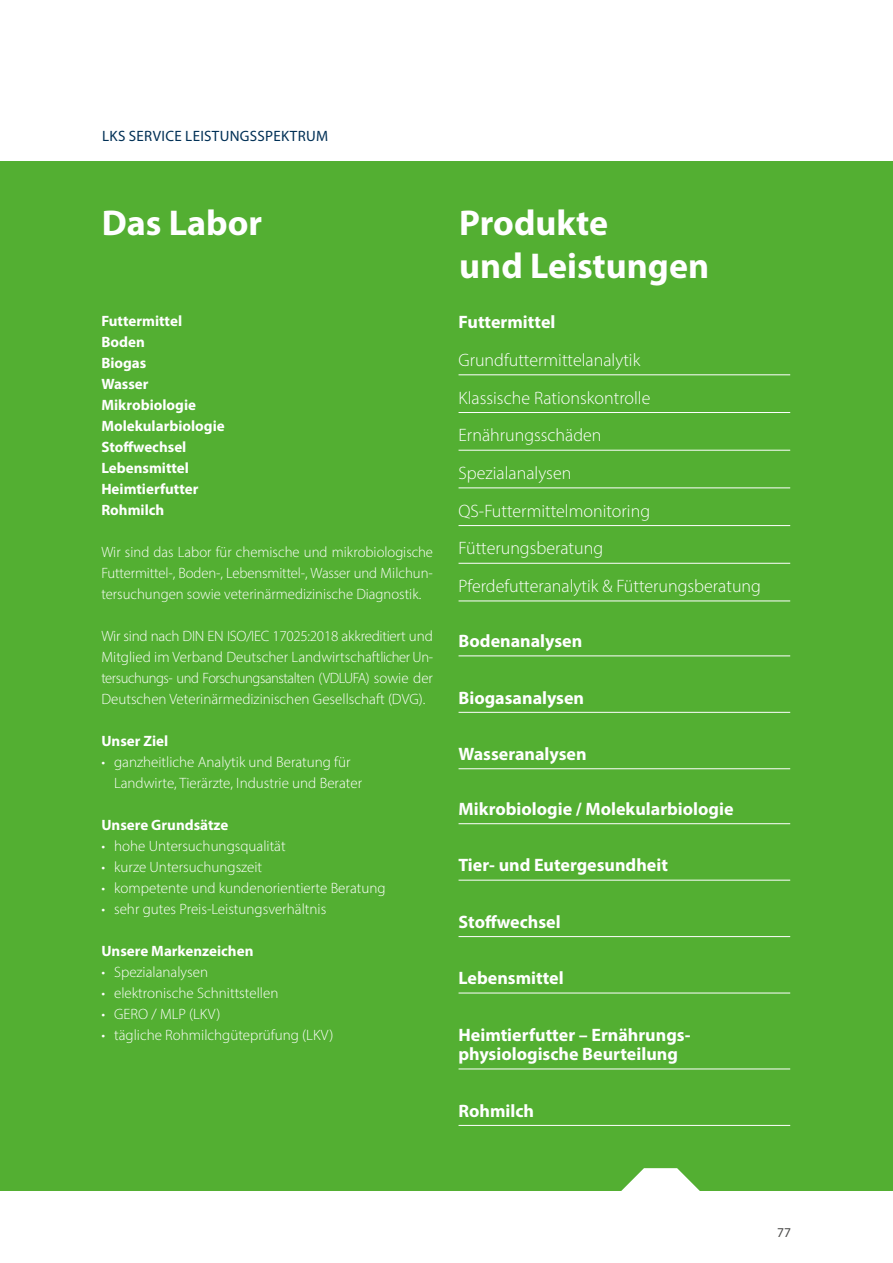
<style>
.page{position:relative;width:893px;height:1263px;background:#fff}
.page>*{position:absolute;margin:0;border:0;box-sizing:border-box;transform-origin:0 0}
.t1{font:700 36px/43.2px "Myriad Pro";color:#fff}
.t2{font:700 18px/19.5px "Myriad Pro";color:#fff}
.t3{font:300 18px/37.7px "Myriad Pro";color:#fff}
.t4{font:300 15px/21px "Myriad Pro";color:#fff;text-align:justify}
.t5{font:700 15px/21px "Myriad Pro";color:#fff}
.t6{font:15px "Myriad Pro";letter-spacing:.02em;color:#003056}
.t7{font:13.5px "Myriad Pro";color:#4b4b4a}
</style>
<div class="page">
<div style="left:0;top:161px;width:893px;height:1029px;background:#53af32"></div>
<hr style="left:459px;top:374px;width:331px;height:1px;background:#fff">
<hr style="left:459px;top:412px;width:331px;height:1px;background:#fff">
<hr style="left:459px;top:450px;width:331px;height:1px;background:#fff">
<hr style="left:459px;top:487px;width:331px;height:1px;background:#fff">
<hr style="left:459px;top:525px;width:331px;height:1px;background:#fff">
<hr style="left:459px;top:563px;width:331px;height:1px;background:#fff">
<hr style="left:459px;top:601px;width:331px;height:1px;background:#fff">
<hr style="left:459px;top:655px;width:331px;height:1px;background:#fff">
<hr style="left:459px;top:712px;width:331px;height:1px;background:#fff">
<hr style="left:459px;top:768px;width:331px;height:1px;background:#fff">
<hr style="left:459px;top:823px;width:331px;height:1px;background:#fff">
<hr style="left:459px;top:880px;width:331px;height:1px;background:#fff">
<hr style="left:459px;top:936px;width:331px;height:1px;background:#fff">
<hr style="left:459px;top:993px;width:331px;height:1px;background:#fff">
<hr style="left:459px;top:1068px;width:331px;height:1px;background:#fff">
<hr style="left:459px;top:1125px;width:331px;height:1px;background:#fff">
<svg style="left:621px;top:1168px;width:79px;height:23px"></svg>
<p class="t6" style="left:102px;top:127px;width:227px">LKS SERVICE LEISTUNGSSPEKTRUM</p>
<h1 class="t1" style="left:102px;top:200px;width:162px">Das Labor</h1>
<p class="t5" style="left:101px;top:310px;width:125px">Futtermittel<br>Boden<br>Biogas<br>Wasser<br>Mikrobiologie<br>Molekularbiologie<br>Stoffwechsel<br>Lebensmittel<br>Heimtierfutter<br>Rohmilch</p>
<p class="t4" style="left:101px;top:541px;width:333px">Wir sind das Labor für chemische und mikrobiologische Futtermittel-, Boden-, Lebensmittel-, Wasser und Milchun&shy;tersuchungen sowie veterinärmedizinische Diagnostik.</p>
<p class="t4" style="left:101px;top:625px;width:333px">Wir sind nach DIN EN ISO/IEC 17025:2018 akkreditiert und Mitglied im Verband Deutscher Landwirtschaftlicher Un&shy;tersuchungs- und Forschungsanstalten (VDLUFA) sowie der Deutschen Veterinärmedizinischen Gesellschaft (DVG).</p>
<p class="t5" style="left:101px;top:730px;width:68px">Unser Ziel</p>
<p class="t4" style="left:114px;top:751px;width:250px;text-indent:-13px">• ganzheitliche Analytik und Beratung für<br>Landwirte, Tierärzte, Industrie und Berater</p>
<p class="t5" style="left:101px;top:814px;width:129px">Unsere Grundsätze</p>
<p class="t4" style="left:101px;top:835px;width:186px">• hohe Untersuchungsqualität</p>
<p class="t4" style="left:101px;top:856px;width:162px">• kurze Untersuchungszeit</p>
<p class="t4" style="left:101px;top:877px;width:286px">• kompetente und kundenorientierte Beratung</p>
<p class="t4" style="left:101px;top:898px;width:226px">• sehr gutes Preis-Leistungsverhältnis</p>
<p class="t5" style="left:101px;top:940px;width:154px">Unsere Markenzeichen</p>
<p class="t4" style="left:101px;top:961px;width:108px">• Spezialanalysen</p>
<p class="t4" style="left:101px;top:982px;width:179px">• elektronische Schnittstellen</p>
<p class="t4" style="left:101px;top:1003px;width:121px">• GERO / MLP (LKV)</p>
<p class="t4" style="left:101px;top:1024px;width:234px">• tägliche Rohmilchgüteprüfung (LKV)</p>
<h1 class="t1" style="left:459px;top:200px;width:251px">Produkte<br>und Leistungen</h1>
<p class="t2" style="left:459px;top:312px;width:98px">Futtermittel</p>
<p class="t3" style="left:459px;top:341px;width:304px">Grundfuttermittelanalytik<br>Klassische Rationskontrolle<br>Ernährungsschäden<br>Spezialanalysen<br>QS-Futtermittelmonitoring<br>Fütterungsberatung<br>Pferdefutteranalytik &amp; Fütterungsberatung</p>
<p class="t2" style="left:459px;top:631px;width:125px">Bodenanalysen</p>
<p class="t2" style="left:459px;top:687px;width:127px">Biogasanalysen</p>
<p class="t2" style="left:459px;top:743px;width:129px">Wasseranalysen</p>
<p class="t2" style="left:459px;top:798px;width:277px">Mikrobiologie / Molekularbiologie</p>
<p class="t2" style="left:459px;top:855px;width:211px">Tier- und Eutergesundheit</p>
<p class="t2" style="left:459px;top:911px;width:104px">Stoffwechsel</p>
<p class="t2" style="left:459px;top:968px;width:107px">Lebensmittel</p>
<p class="t2" style="left:459px;top:1024px;width:233px">Heimtierfutter – Ernährungs&shy;physiologische Beurteilung</p>
<p class="t2" style="left:459px;top:1100px;width:77px">Rohmilch</p>
<p class="t7" style="left:777px;top:1224px;width:15px">77</p>
</div>
